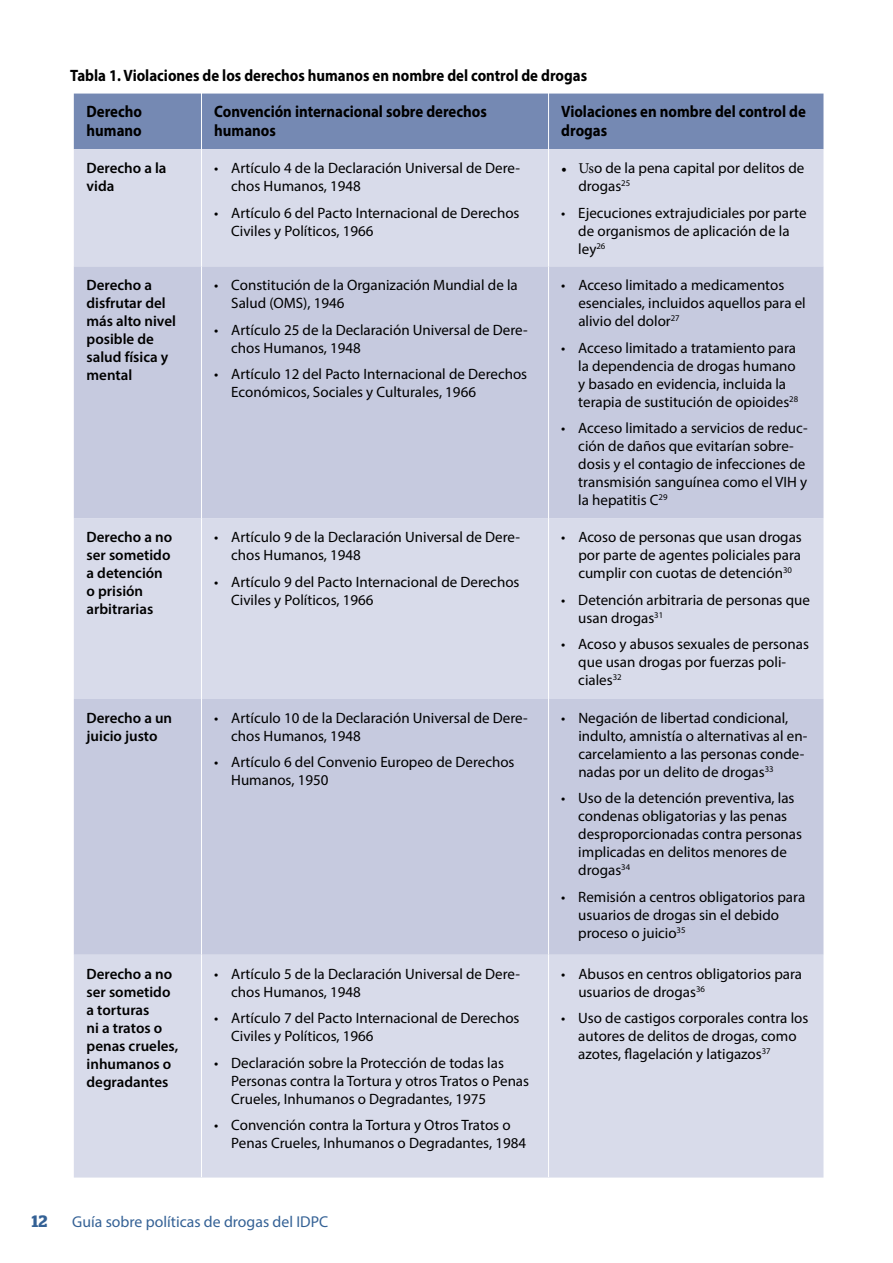
<style>
.page{position:relative;width:893px;height:1263px;background:#fff}
.page>*{position:absolute;margin:0;border:0;box-sizing:border-box;transform-origin:0 0}
.t1{font:700 16.5px/19.8px "Myriad Pro";color:#000;scale:.9 1}
.t2{font:600 16.5px "Stag";color:#346195}
.t3{font:15.75px "Myriad Pro";color:#346195}
.t4{font:15px/18px "Myriad Pro";color:#000}
.t5{font:600 15px/18px "Myriad Pro";color:#000}
.s1{font-family:"Minion Pro"}
</style>
<div class="page">
<div style="left:74px;top:94px;width:749px;height:55px;background:#7589b3"></div>
<div style="left:74px;top:149px;width:749px;height:1028px;background:#d8dbea"></div>
<svg style="left:74px;top:266px;width:749px;height:689px;fill:#c6cadf"></svg>
<hr style="left:201px;top:94px;width:1px;height:55px;background:#fff">
<hr style="left:548px;top:94px;width:1px;height:55px;background:#fff">
<hr style="left:201px;top:149px;width:1px;height:117px;background:#fff">
<hr style="left:548px;top:149px;width:1px;height:117px;background:#fff">
<hr style="left:201px;top:266px;width:1px;height:252px;background:#fff">
<hr style="left:548px;top:266px;width:1px;height:252px;background:#fff">
<hr style="left:201px;top:518px;width:1px;height:181px;background:#fff">
<hr style="left:548px;top:518px;width:1px;height:181px;background:#fff">
<hr style="left:201px;top:699px;width:1px;height:256px;background:#fff">
<hr style="left:548px;top:699px;width:1px;height:256px;background:#fff">
<hr style="left:201px;top:955px;width:1px;height:222px;background:#fff">
<hr style="left:548px;top:955px;width:1px;height:222px;background:#fff">
<p class="t1" style="left:70px;top:65px;width:576px">Tabla 1. Violaciones de los derechos humanos en nombre del control de drogas</p>
<p class="t1" style="left:87px;top:101px;width:63px">Derecho humano</p>
<p class="t1" style="left:214px;top:101px;width:304px">Convención internacional sobre derechos humanos</p>
<p class="t1" style="left:561px;top:101px;width:273px">Violaciones en nombre del control de drogas</p>
<p class="t5" style="left:87px;top:159px;width:82px">Derecho a la vida</p>
<p class="t4" style="left:231px;top:159px;width:290px;text-indent:-17px">• Artículo 4 de la Declaración Universal de Dere&shy;chos Humanos, 1948</p>
<p class="t4" style="left:231px;top:203px;width:290px;text-indent:-17px">• Artículo 6 del Pacto Internacional de Derechos<br>Civiles y Políticos, 1966</p>
<p class="t4" style="left:578px;top:159px;width:228px;text-indent:-17px"><span class="s1">• Us</span>o de la pena capital por delitos de drogas<sup>25</sup></p>
<p class="t4" style="left:578px;top:203px;width:230px;text-indent:-17px">• Ejecuciones extrajudiciales por parte de organismos de aplicación de la ley<sup>26</sup></p>
<p class="t5" style="left:87px;top:276px;width:91px">Derecho a disfrutar del más alto nivel posible de salud física y mental</p>
<p class="t4" style="left:231px;top:276px;width:288px;text-indent:-17px">• Constitución de la Organización Mundial de la<br>Salud (OMS), 1946</p>
<p class="t4" style="left:231px;top:321px;width:298px;text-indent:-17px">• Artículo 25 de la Declaración Universal de Dere&shy;chos Humanos, 1948</p>
<p class="t4" style="left:231px;top:365px;width:297px;text-indent:-17px">• Artículo 12 del Pacto Internacional de Derechos<br>Económicos, Sociales y Culturales, 1966</p>
<p class="t5" style="left:87px;top:528px;width:87px">Derecho a no ser sometido a detención o prisión arbitrarias</p>
<p class="t4" style="left:231px;top:528px;width:290px;text-indent:-17px">• Artículo 9 de la Declaración Universal de Dere&shy;chos Humanos, 1948</p>
<p class="t4" style="left:231px;top:572px;width:290px;text-indent:-17px">• Artículo 9 del Pacto Internacional de Derechos<br>Civiles y Políticos, 1966</p>
<p class="t5" style="left:87px;top:708px;width:87px">Derecho a un juicio justo</p>
<p class="t4" style="left:231px;top:709px;width:298px;text-indent:-17px">• Artículo 10 de la Declaración Universal de Dere&shy;chos Humanos, 1948</p>
<p class="t4" style="left:231px;top:753px;width:285px;text-indent:-17px">• Artículo 6 del Convenio Europeo de Derechos<br>Humanos, 1950</p>
<p class="t5" style="left:87px;top:964px;width:93px">Derecho a no ser sometido a torturas<br>ni a tratos o penas crueles, inhumanos o degradantes</p>
<p class="t4" style="left:231px;top:964px;width:290px;text-indent:-17px">• Artículo 5 de la Declaración Universal de Dere&shy;chos Humanos, 1948</p>
<p class="t4" style="left:231px;top:1009px;width:290px;text-indent:-17px">• Artículo 7 del Pacto Internacional de Derechos<br>Civiles y Políticos, 1966</p>
<p class="t4" style="left:231px;top:1053px;width:299px;text-indent:-17px">• Declaración sobre la Protección de todas las<br>Personas contra la Tortura y otros Tratos o Penas<br>Crueles, Inhumanos o Degradantes, 1975</p>
<p class="t4" style="left:231px;top:1116px;width:296px;text-indent:-17px">• Convención contra la Tortura y Otros Tratos o<br>Penas Crueles, Inhumanos o Degradantes, 1984</p>
<p class="t2" style="left:32px;top:1212px;width:17px">12</p>
<p class="t3" style="left:72px;top:1212px;width:257px">Guía sobre políticas de drogas del IDPC</p>
<p class="t4" style="left:578px;top:276px;width:229px;text-indent:-17px">• Acceso limitado a medicamentos esenciales, incluidos aquellos para el alivio del dolor<sup>27</sup></p>
<p class="t4" style="left:578px;top:339px;width:221px;text-indent:-17px">• Acceso limitado a tratamiento para la dependencia de drogas humano y basado en evidencia, incluida la terapia de sustitución de opioides<sup>28</sup></p>
<p class="t4" style="left:578px;top:419px;width:231px;text-indent:-17px">• Acceso limitado a servicios de reduc&shy;ción de daños que evitarían sobre&shy;dosis y el contagio de infecciones de transmisión sanguínea como el VIH y la hepatitis C<sup>29</sup></p>
<p class="t4" style="left:578px;top:528px;width:225px;text-align:justify;text-indent:-17px">• Acoso de personas que usan drogas por parte de agentes policiales para cumplir con cuotas de detención<sup>30</sup></p>
<p class="t4" style="left:578px;top:590px;width:233px;text-indent:-17px">• Detención arbitraria de personas que usan drogas<sup>31</sup></p>
<p class="t4" style="left:578px;top:635px;width:232px;text-indent:-17px">• Acoso y abusos sexuales de personas que usan drogas por fuerzas poli&shy;ciales<sup>32</sup></p>
<p class="t4" style="left:578px;top:709px;width:230px;text-indent:-17px">• Negación de libertad condicional, indulto, amnistía o alternativas al en&shy;carcelamiento a las personas conde&shy;nadas por un delito de drogas<sup>33</sup></p>
<p class="t4" style="left:578px;top:789px;width:225px;text-indent:-17px">• Uso de la detención preventiva, las condenas obligatorias y las penas desproporcionadas contra personas implicadas en delitos menores de drogas<sup>34</sup></p>
<p class="t4" style="left:578px;top:888px;width:228px;text-indent:-17px">• Remisión a centros obligatorios para usuarios de drogas sin el debido proceso o juicio<sup>35</sup></p>
<p class="t4" style="left:578px;top:964px;width:225px;text-indent:-17px">• Abusos en centros obligatorios para usuarios de drogas<sup>36</sup></p>
<p class="t4" style="left:578px;top:1009px;width:232px;text-indent:-17px">• Uso de castigos corporales contra los autores de delitos de drogas, como azotes, flagelación y latigazos<sup>37</sup></p>
</div>
